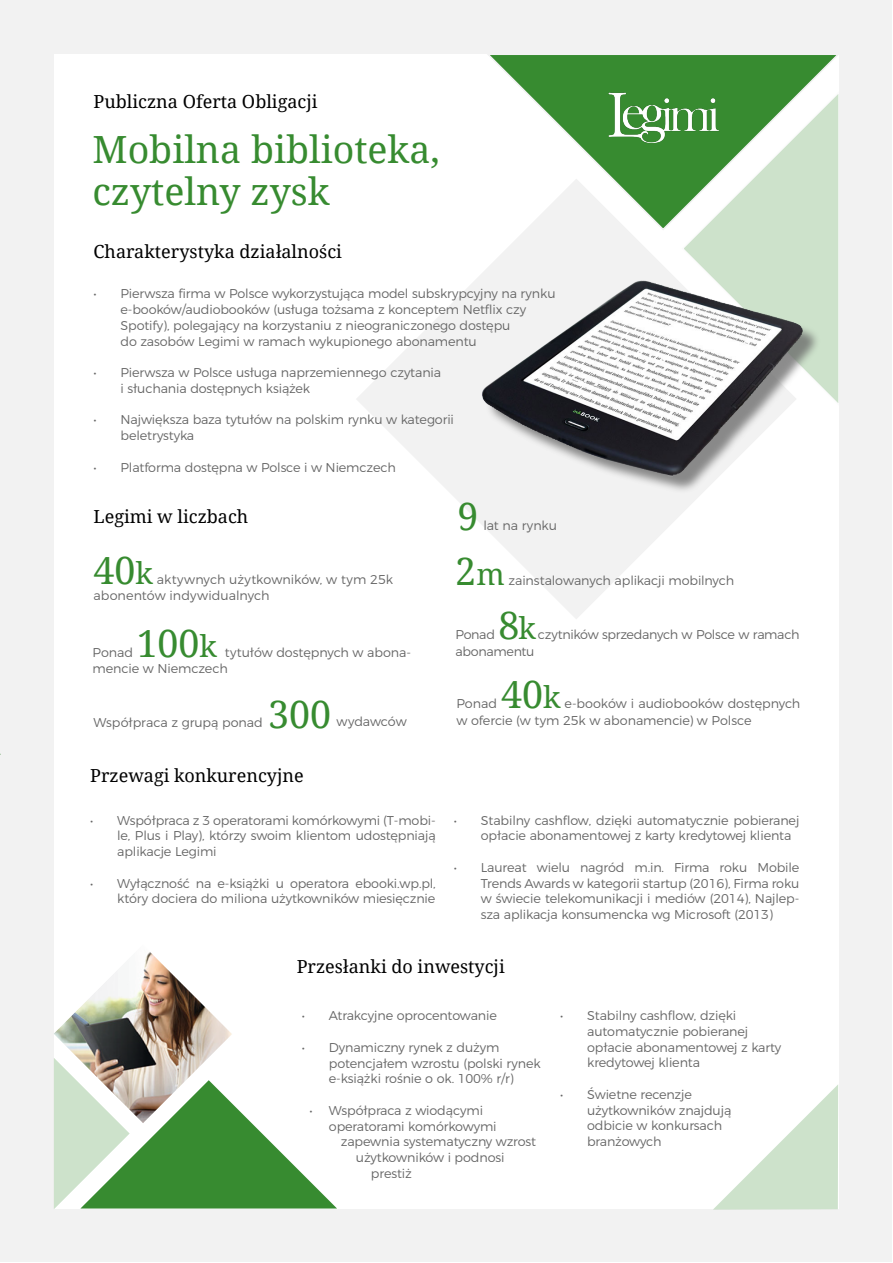
<style>
.page{position:relative;width:893px;height:1263px;background:#fff}
.page>*{position:absolute;margin:0;border:0;box-sizing:border-box;transform-origin:0 0}
.t1{font:37.5px/42px "Droid Serif";color:#378b30}
.t2{font:18px "Droid Serif";color:#000}
.t3{font:300 12.75px/15.8px "Montserrat";letter-spacing:-.01em;color:#666}
.t4{font:300 12.75px "Montserrat";letter-spacing:-.03em;color:#666}
.s1{font-size:30px}
</style>
<div class="page">
<div style="left:1px;top:1px;width:891px;height:1261px;background:#f2f2f2"></div>
<div style="left:54px;top:54px;width:785px;height:1155px;background:#fff"></div>
<svg style="left:798px;top:231px;width:41px;height:172px;background:#cfe3ce"></svg>
<svg style="left:357px;top:231px;width:441px;height:388px"></svg>
<svg style="left:487px;top:54px;width:352px;height:177px"></svg>
<img style="left:579px;top:54px;width:164px;height:145px">
<img style="left:54px;top:952px;width:178px;height:106px">
<svg style="left:54px;top:1058px;width:283px;height:151px"></svg>
<div style="left:485px;top:283px;width:336px;height:211px;background:#666;opacity:.75"></div>
<img style="left:557px;top:280px;width:86px;height:55px">
<svg style="left:714px;top:1085px;width:124px;height:124px"></svg>
<h2 class="t2" style="left:94px;top:89px;width:226px">Publiczna Oferta Obligacji</h2>
<h1 class="t1" style="left:92px;top:128px;width:349px">Mobilna biblioteka, czytelny zysk</h1>
<h2 class="t2" style="left:94px;top:239px;width:250px">Charakterystyka działalności</h2>
<p class="t3" style="left:121px;top:285px;width:437px;text-indent:-27px">• Pierwsza firma w Polsce wykorzystująca model subskrypcyjny na rynku e-booków/audiobooków (usługa tożsama z konceptem Netflix czy Spotify), polegający na korzystaniu z nieograniczonego dostępu<br>do zasobów Legimi w ramach wykupionego abonamentu</p>
<p class="t3" style="left:121px;top:363px;width:322px;text-indent:-27px">• Pierwsza w Polsce usługa naprzemiennego czytania i słuchania dostępnych książek</p>
<p class="t3" style="left:121px;top:411px;width:335px;text-indent:-27px">• Największa baza tytułów na polskim rynku w kategorii beletrystyka</p>
<p class="t3" style="left:94px;top:458px;width:304px">• Platforma dostępna w Polsce i w Niemczech</p>
<h2 class="t2" style="left:94px;top:504px;width:156px">Legimi w liczbach</h2>
<h1 class="t1" style="left:457px;top:494px;width:22px">9</h1>
<p class="t3" style="left:483px;top:517px;width:75px">lat na rynku</p>
<h1 class="t1" style="left:94px;top:548px;width:61px">40<span class="s1">k</span></h1>
<p class="t3" style="left:94px;top:570px;width:301px;line-height:16.5px;text-indent:63px">aktywnych użytkowników, w tym 25k abonentów indywidualnych</p>
<h1 class="t1" style="left:455px;top:550px;width:51px">2<span class="s1">m</span></h1>
<p class="t3" style="left:509px;top:572px;width:227px">zainstalowanych aplikacji mobilnych</p>
<h1 class="t1" style="left:137px;top:621px;width:82px">100<span class="s1">k</span></h1>
<p class="t3" style="left:92px;top:643px;width:320px;line-height:16.5px;text-indent:132px">tytułów dostępnych w abona&shy;mencie w Niemczech</p>
<p class="t3" style="left:92px;top:643px;width:42px">Ponad</p>
<h1 class="t1" style="left:499px;top:604px;width:39px">8<span class="s1">k</span></h1>
<p class="t4" style="left:538px;top:625px;width:263px">czytników sprzedanych w Polsce w ramach</p>
<p class="t3" style="left:455px;top:626px;width:41px">Ponad</p>
<p class="t3" style="left:455px;top:642px;width:80px">abonamentu</p>
<p class="t3" style="left:94px;top:713px;width:171px">Współpraca z grupą ponad</p>
<h1 class="t1" style="left:268px;top:693px;width:64px">300</h1>
<p class="t3" style="left:336px;top:712px;width:72px">wydawców</p>
<h1 class="t1" style="left:501px;top:673px;width:61px">40<span class="s1">k</span></h1>
<p class="t3" style="left:456px;top:694px;width:345px;line-height:16.5px;text-indent:108px">e-booków i audiobooków dostępnych w ofercie (w tym 25k w abonamencie) w Polsce</p>
<p class="t3" style="left:456px;top:695px;width:42px">Ponad</p>
<h2 class="t2" style="left:90px;top:763px;width:215px">Przewagi konkurencyjne</h2>
<p class="t3" style="left:117px;top:811px;width:320px;text-align:justify;text-indent:-27px">• Współpraca z 3 operatorami komórkowymi (T-mobi&shy;le, Plus i Play), którzy swoim klientom udostępniają aplikacje Legimi</p>
<p class="t3" style="left:90px;top:874px;width:347px;text-align:right">• Wyłączność na e-książki u operatora ebooki.wp.pl, który dociera do miliona użytkowników miesięcznie</p>
<p class="t3" style="left:481px;top:811px;width:320px;text-indent:-27px">• Stabilny cashflow, dzięki automatycznie pobieranej opłacie abonamentowej z karty kredytowej klienta</p>
<p class="t3" style="left:481px;top:858px;width:320px;text-align:justify;text-indent:-27px">• Laureat wielu nagród m.in. Firma roku Mobile Trends Awards w kategorii startup (2016), Firma roku w świecie telekomunikacji i mediów (2014), Najlep&shy;sza aplikacja konsumencka wg Microsoft (2013)</p>
<h2 class="t2" style="left:297px;top:954px;width:210px">Przesłanki do inwestycji</h2>
<p class="t3" style="left:302px;top:1007px;width:196px">• Atrakcyjne oprocentowanie</p>
<p class="t3" style="left:329px;top:1038px;width:213px;text-indent:-27px">• Dynamiczny rynek z dużym potencjałem wzrostu (polski rynek e-książki rośnie o ok. 100% r/r)</p>
<p class="t3" style="left:309px;top:1101px;width:175px">• Współpraca z wiodącymi</p>
<p class="t3" style="left:329px;top:1117px;width:169px">operatorami komórkowymi</p>
<p class="t3" style="left:341px;top:1133px;width:197px">zapewnia systematyczny wzrost</p>
<p class="t3" style="left:356px;top:1148px;width:150px">użytkowników i podnosi</p>
<p class="t3" style="left:371px;top:1164px;width:42px">prestiż</p>
<p class="t3" style="left:587px;top:1007px;width:196px;text-indent:-27px">• Stabilny cashflow, dzięki automatycznie pobieranej opłacie abonamentowej z karty kredytowej klienta</p>
<p class="t3" style="left:587px;top:1085px;width:146px;text-indent:-27px">• Świetne recenzje użytkowników znajdują odbicie w konkursach branżowych</p>
</div>
